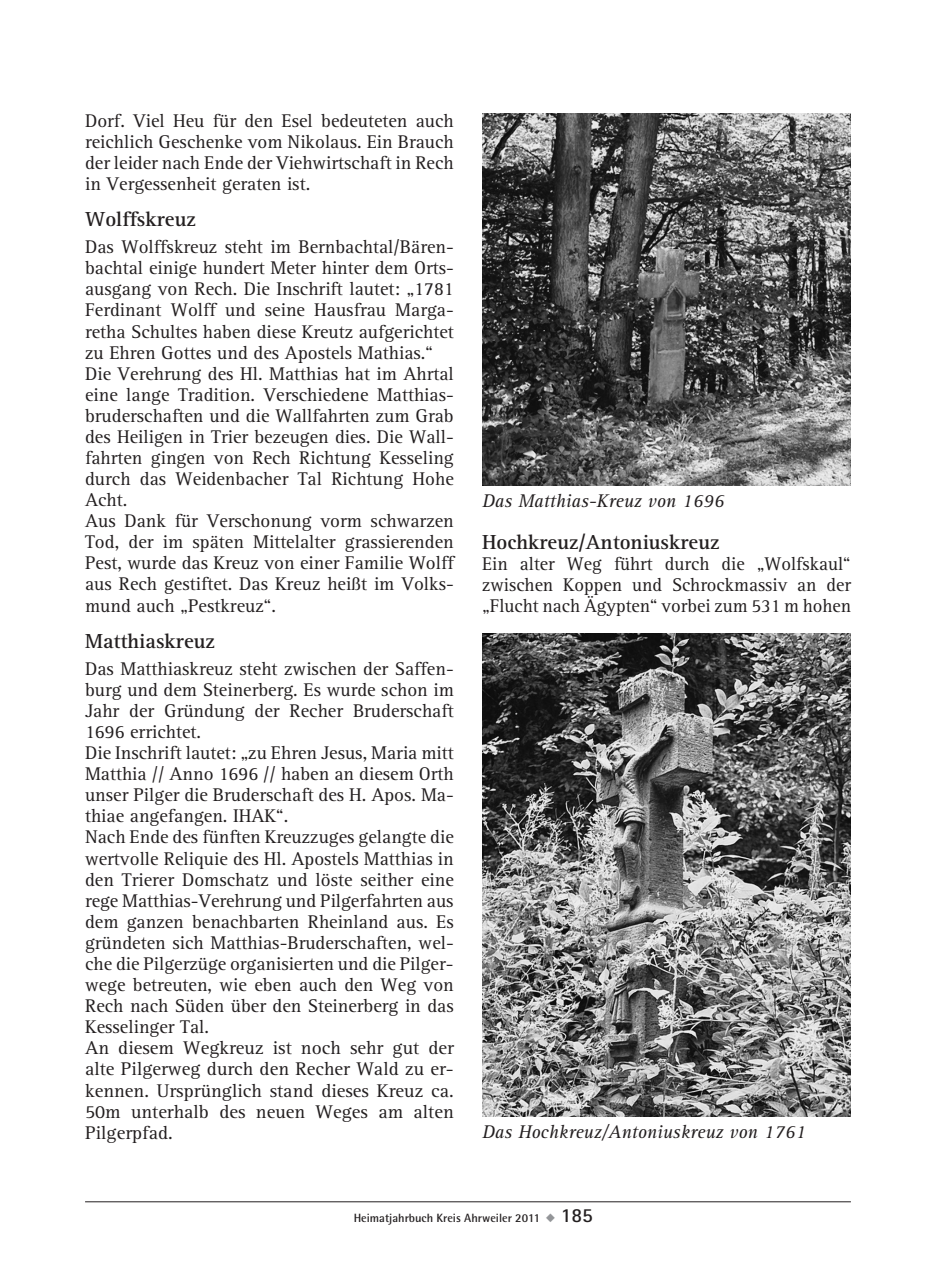
<style>
.page{position:relative;width:936px;height:1276px;background:#fff}
.page>*{position:absolute;margin:0;border:0;box-sizing:border-box;transform-origin:0 0}
.t1{font:700 21px "AT Rotis Serif";color:#231f20}
.t2{font:19px/21px "AT Rotis Serif";color:#231f20;text-align:justify}
.t3{font:italic 19px "AT Rotis Serif";color:#231f20}
.t4{font:700 12px "Rotis Semi Sans";color:#231f20}
.s1{color:#939598}
.s2{font-family:"Rotis Sans Serif";font-size:20px}
</style>
<div class="page">
<hr style="left:85px;top:1201px;width:765px;height:1px;background:#231f20">
<img style="left:482px;top:113px;width:368px;height:372px">
<img style="left:482px;top:633px;width:368px;height:483px">
<p class="t2" style="left:85px;top:111px;width:370px">Dorf. Viel Heu für den Esel bedeuteten auch reichlich Geschenke vom Nikolaus. Ein Brauch der leider nach Ende der Viehwirtschaft in Rech in Vergessenheit geraten ist.</p>
<p class="t1" style="left:85px;top:207px;width:112px">Wolffskreuz</p>
<p class="t2" style="left:85px;top:237px;width:370px;text-align:left">Das Wolffskreuz steht im Bernbachtal/Bären&shy;bachtal einige hundert Meter hinter dem Orts&shy;ausgang von Rech. Die Inschrift lautet: „1781<br>Ferdinant Wolff und seine Hausfrau Marga&shy;retha Schultes haben diese Kreutz aufgerichtet zu Ehren Gottes und des Apostels Mathias.“ Die Verehrung des Hl. Matthias hat im Ahrtal eine lange Tradition. Verschiedene Matthias&shy;bruderschaften und die Wallfahrten zum Grab des Heiligen in Trier bezeugen dies. Die Wall&shy;fahrten gingen von Rech Richtung Kesseling durch das Weidenbacher Tal Richtung Hohe Acht.<br>Aus Dank für Verschonung vorm schwarzen Tod, der im späten Mittelalter grassierenden Pest, wurde das Kreuz von einer Familie Wolff aus Rech gestiftet. Das Kreuz heißt im Volks&shy;mund auch „Pestkreuz“.</p>
<p class="t1" style="left:85px;top:629px;width:131px">Matthiaskreuz</p>
<p class="t2" style="left:85px;top:658px;width:370px;text-align:left">Das Matthiaskreuz steht zwischen der Saffen&shy;burg und dem Steinerberg. Es wurde schon im Jahr der Gründung der Recher Bruderschaft 1696 errichtet.<br>Die Inschrift lautet: „zu Ehren Jesus, Maria mitt Matthia // Anno 1696 // haben an diesem Orth unser Pilger die Bruderschaft des H. Apos. Ma&shy;thiae angefangen. IHAK“.<br>Nach Ende des fünften Kreuzzuges gelangte die wertvolle Reliquie des Hl. Apostels Matthias in den Trierer Domschatz und löste seither eine rege Matthias-Verehrung und Pilgerfahrten aus dem ganzen benachbarten Rheinland aus. Es gründeten sich Matthias-Bruderschaften, wel&shy;che die Pilgerzüge organisierten und die Pilger&shy;wege betreuten, wie eben auch den Weg von Rech nach Süden über den Steinerberg in das Kesselinger Tal.<br>An diesem Wegkreuz ist noch sehr gut der alte Pilgerweg durch den Recher Wald zu er&shy;kennen. Ursprünglich stand dieses Kreuz ca.<br>50m unterhalb des neuen Weges am alten Pilgerpfad.</p>
<p class="t3" style="left:482px;top:490px;width:244px">Das Matthias-Kreuz von 1696</p>
<p class="t1" style="left:482px;top:529px;width:239px">Hochkreuz/Antoniuskreuz</p>
<p class="t2" style="left:482px;top:553px;width:370px">Ein alter Weg führt durch die „Wolfskaul“ zwischen Koppen und Schrockmassiv an der „Flucht nach Ägypten“ vorbei zum 531 m hohen</p>
<p class="t3" style="left:482px;top:1120px;width:325px">Das Hochkreuz/Antoniuskreuz von 1761</p>
<p class="t4" style="left:354px;top:1210px;width:241px">Heimatjahrbuch Kreis Ahrweiler 2011 <span class="s1">◆</span> <span class="s2">185</span></p>
</div>
